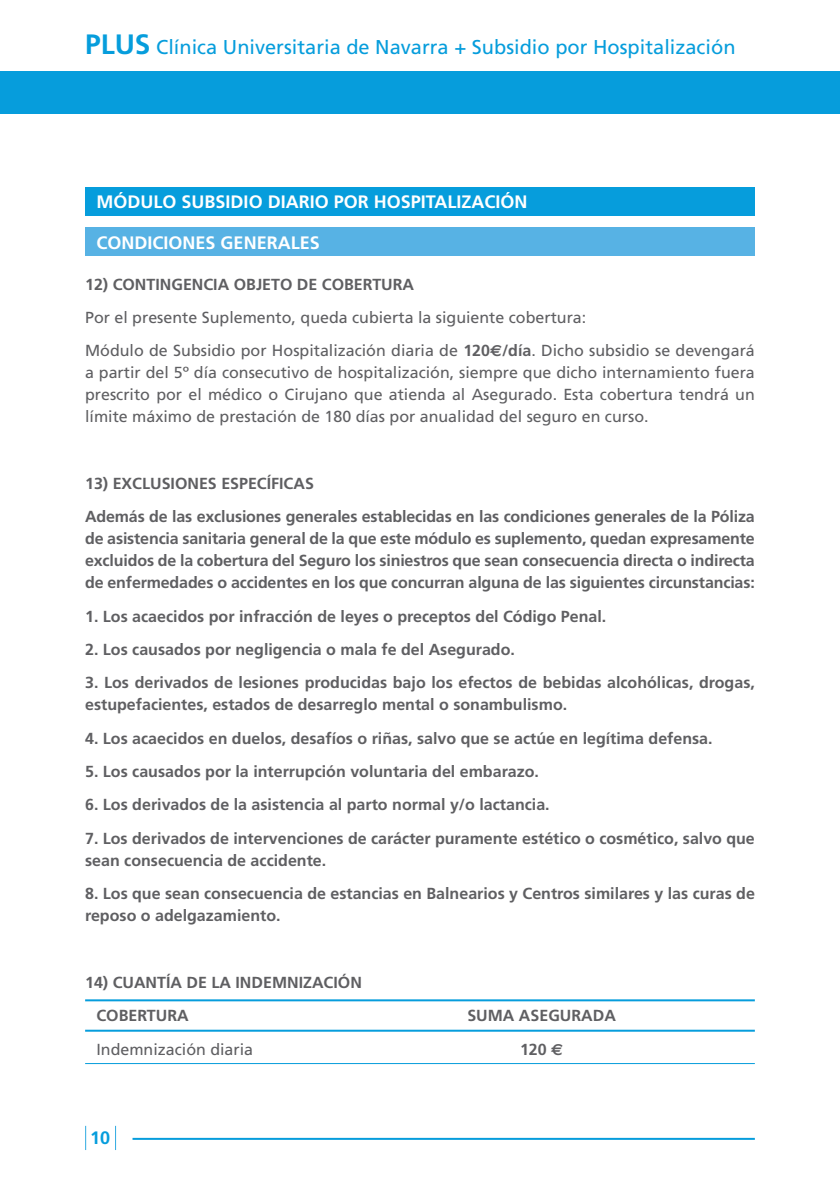
<style>
.page{position:relative;width:840px;height:1191px;background:#fff}
.page>*{position:absolute;margin:0;border:0;box-sizing:border-box;transform-origin:0 0}
.t1{font:20px "Frutiger";color:#069ddc}
.t2{font:700 18px "Frutiger";color:#fff}
.t3{font:700 18px "Frutiger";color:#069ddc}
.t4{font:700 16px/22px "Frutiger";color:#5f5f62}
.t5{font:16px/22px "Frutiger";color:#5f5f62}
.s1{font-weight:700;font-size:28px}
.s2{font-weight:700}
.s3{font-family:"Euro Sans";font-weight:700}
.s4{font-family:"Euro Sans"}
</style>
<div class="page">
<div style="left:0;top:71px;width:839px;height:43px;background:#069ddc"></div>
<hr style="left:132px;top:1137px;width:622px;height:2px;background:#069ddc">
<svg style="left:115px;top:1125px;width:1px;height:25px"></svg>
<svg style="left:85px;top:1125px;width:1px;height:25px"></svg>
<hr style="left:85px;top:999px;width:669px;height:2px;background:#069ddc">
<hr style="left:85px;top:1029px;width:669px;height:2px;background:#069ddc">
<hr style="left:85px;top:1063px;width:669px;height:1px;background:#069ddc">
<div style="left:85px;top:228px;width:669px;height:28px;background:#57b2e4"></div>
<div style="left:85px;top:187px;width:669px;height:28px;background:#069ddc"></div>
<p class="t1" style="left:85px;top:36px;width:651px"><span class="s1">PLUS</span> Clínica Universitaria de Navarra + Subsidio por Hospitalización</p>
<p class="t2" style="left:96px;top:191px;width:432px">MÓDULO SUBSIDIO DIARIO POR HOSPITALIZACIÓN</p>
<p class="t2" style="left:96px;top:232px;width:225px">CONDICIONES GENERALES</p>
<p class="t4" style="left:85px;top:273px;width:330px">12) CONTINGENCIA OBJETO DE COBERTURA</p>
<p class="t5" style="left:85px;top:300px;width:670px;line-height:33.4px">Por el presente Suplemento, queda cubierta la siguiente cobertura:<br>Módulo de Subsidio por Hospitalización diaria de <span class="s2">120</span><span class="s3">€</span><span class="s2">/día</span>. Dicho subsidio se devengará</p>
<p class="t5" style="left:85px;top:361px;width:670px;text-align:justify">a partir del 5º día consecutivo de hospitalización, siempre que dicho internamiento fuera prescrito por el médico o Cirujano que atienda al Asegurado. Esta cobertura tendrá un límite máximo de prestación de 180 días por anualidad del seguro en curso.</p>
<p class="t4" style="left:85px;top:466px;width:670px;line-height:33.4px">13) EXCLUSIONES ESPECÍFICAS<br>Además de las exclusiones generales establecidas en las condiciones generales de la Póliza</p>
<p class="t4" style="left:85px;top:527px;width:670px;text-align:justify">de asistencia sanitaria general de la que este módulo es suplemento, quedan expresamente excluidos de la cobertura del Seguro los siniestros que sean consecuencia directa o indirecta de enfermedades o accidentes en los que concurran alguna de las siguientes circunstancias:</p>
<p class="t4" style="left:85px;top:605px;width:522px">1. Los acaecidos por infracción de leyes o preceptos del Código Penal.</p>
<p class="t4" style="left:85px;top:638px;width:431px">2. Los causados por negligencia o mala fe del Asegurado.</p>
<p class="t4" style="left:85px;top:671px;width:671px">3. Los derivados de lesiones producidas bajo los efectos de bebidas alcohólicas, drogas, estupefacientes, estados de desarreglo mental o sonambulismo.</p>
<p class="t4" style="left:85px;top:727px;width:628px">4. Los acaecidos en duelos, desafíos o riñas, salvo que se actúe en legítima defensa.</p>
<p class="t4" style="left:85px;top:760px;width:455px">5. Los causados por la interrupción voluntaria del embarazo.</p>
<p class="t4" style="left:85px;top:793px;width:466px">6. Los derivados de la asistencia al parto normal y/o lactancia.</p>
<p class="t4" style="left:85px;top:827px;width:671px">7. Los derivados de intervenciones de carácter puramente estético o cosmético, salvo que sean consecuencia de accidente.</p>
<p class="t4" style="left:85px;top:882px;width:671px">8. Los que sean consecuencia de estancias en Balnearios y Centros similares y las curas de reposo o adelgazamiento.</p>
<p class="t4" style="left:96px;top:965px;width:267px;line-height:33.4px;text-indent:-11px">14) CUANTÍA DE LA INDEMNIZACIÓN<br>COBERTURA</p>
<p class="t4" style="left:467px;top:1004px;width:150px">SUMA ASEGURADA</p>
<p class="t5" style="left:96px;top:1038px;width:158px">Indemnización diaria</p>
<p class="t4" style="left:519px;top:1038px;width:45px">120 <span class="s4">E</span></p>
<p class="t3" style="left:90px;top:1127px;width:22px">10</p>
</div>
